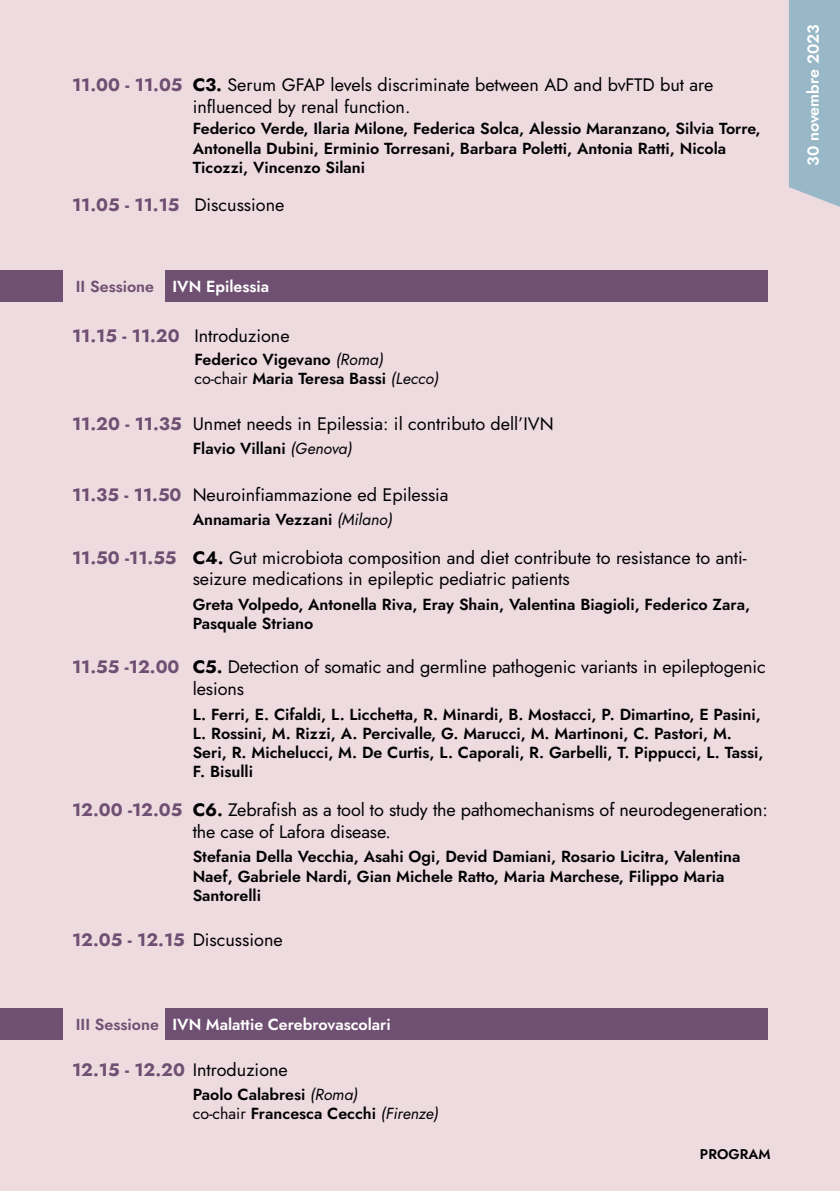
<style>
.page{position:relative;width:840px;height:1191px;background:#fff}
.page>*{position:absolute;margin:0;border:0;box-sizing:border-box;transform-origin:0 0}
.t1{font:18px/21.6px "Jost";color:#020203}
.t2{font:700 18px "Jost";color:#705072}
.t3{font:600 16px/19.2px "Jost";color:#020203}
.t4{font:600 16px "Jost";color:#fff}
.t5{font:600 16px "Jost";color:#705072}
.t6{font:600 14px "Jost";color:#020203}
.s1{font-weight:700}
.s2{color:#705072}
.s3{font-weight:400;font-style:italic}
.s4{font-weight:400}
.s5{font-weight:400;color:#020203}
.s6{font-weight:700;color:#705072}
</style>
<div class="page">
<div style="left:0;top:0;width:839px;height:1191px;background:#eedbe0"></div>
<div style="left:789px;top:0;width:50px;height:207px;background:#98b8c7"></div>
<div style="left:0;top:1007px;width:62px;height:32px;background:#705072"></div>
<div style="left:166px;top:1007px;width:601px;height:32px;background:#705072"></div>
<div style="left:166px;top:270px;width:601px;height:32px;background:#705072"></div>
<div style="left:0;top:270px;width:62px;height:32px;background:#705072"></div>
<p class="t2" style="left:72px;top:73px;width:112px">11.00 - 11.05</p>
<p class="t2" style="left:72px;top:193px;width:109px">11.05 - 11.15</p>
<p class="t1" style="left:192px;top:74px;width:522px"><span class="s1">C3.</span> Serum GFAP levels discriminate between AD and bvFTD but are influenced by renal function.</p>
<p class="t3" style="left:192px;top:119px;width:569px">Federico Verde, Ilaria Milone, Federica Solca, Alessio Maranzano, Silvia Torre,<br>Antonella Dubini, Erminio Torresani, Barbara Poletti, Antonia Ratti, Nicola<br>Ticozzi, Vincenzo Silani</p>
<p class="t1" style="left:194px;top:194px;width:91px">Discussione</p>
<p class="t4" style="left:76px;top:275px;width:195px"><span class="s2">II Sessione</span> IVN Epilessia</p>
<p class="t2" style="left:72px;top:323px;width:109px">11.15 - 11.20</p>
<p class="t2" style="left:72px;top:412px;width:111px">11.20 - 11.35</p>
<p class="t1" style="left:194px;top:325px;width:97px">Introduzione</p>
<p class="t3" style="left:194px;top:350px;width:246px">Federico Vigevano <span class="s3">(Roma) </span><span class="s4">co-chair</span> Maria Teresa Bassi <span class="s3">(Lecco)</span></p>
<p class="t1" style="left:192px;top:413px;width:362px">Unmet needs in Epilessia: il contributo dell’IVN</p>
<p class="t3" style="left:192px;top:439px;width:161px">Flavio Villani <span class="s3">(Genova)</span></p>
<p class="t2" style="left:72px;top:483px;width:111px">11.35 - 11.50</p>
<p class="t1" style="left:192px;top:484px;width:257px">Neuroinfiammazione ed Epilessia</p>
<p class="t3" style="left:192px;top:510px;width:201px">Annamaria Vezzani <span class="s3">(Milano)</span></p>
<p class="t2" style="left:72px;top:545px;width:106px">11.50 -11.55</p>
<p class="t1" style="left:192px;top:547px;width:555px"><span class="s1">C4.</span> Gut microbiota composition and diet contribute to resistance to anti&shy;seizure medications in epileptic pediatric patients</p>
<p class="t3" style="left:192px;top:595px;width:558px">Greta Volpedo, Antonella Riva, Eray Shain, Valentina Biagioli, Federico Zara,<br>Pasquale Striano</p>
<p class="t2" style="left:72px;top:654px;width:109px">11.55 -12.00</p>
<p class="t1" style="left:192px;top:656px;width:574px"><span class="s1">C5.</span> Detection of somatic and germline pathogenic variants in epileptogenic lesions</p>
<p class="t3" style="left:192px;top:704px;width:572px">L. Ferri, E. Cifaldi, L. Licchetta, R. Minardi, B. Mostacci, P. Dimartino, E Pasini, L. Rossini, M. Rizzi, A. Percivalle, G. Marucci, M. Martinoni, C. Pastori, M.<br>Seri, R. Michelucci, M. De Curtis, L. Caporali, R. Garbelli, T. Pippucci, L. Tassi, F. Bisulli</p>
<p class="t2" style="left:72px;top:797px;width:112px">12.00 -12.05</p>
<p class="t1" style="left:192px;top:799px;width:576px"><span class="s1">C6.</span> Zebrafish as a tool to study the pathomechanisms of neurodegeneration: the case of Lafora disease.</p>
<p class="t3" style="left:192px;top:847px;width:549px">Stefania Della Vecchia, Asahi Ogi, Devid Damiani, Rosario Licitra, Valentina<br>Naef, Gabriele Nardi, Gian Michele Ratto, Maria Marchese, Filippo Maria<br>Santorelli</p>
<p class="t2" style="left:72px;top:928px;width:212px">12.05 - 12.15 <span class="s5">Discussione</span></p>
<p class="t5" style="left:76px;top:1013px;width:84px">III Sessione</p>
<p class="t4" style="left:172px;top:1013px;width:220px">IVN Malattie Cerebrovascolari</p>
<p class="t1" style="left:72px;top:1059px;width:217px"><span class="s6">12.15 - 12.20</span> Introduzione</p>
<p class="t3" style="left:192px;top:1084px;width:247px">Paolo Calabresi <span class="s3">(Roma)<br></span><span class="s4">co-chair</span> Francesca Cecchi <span class="s3">(Firenze)</span></p>
<p class="t6" style="left:699px;top:1145px;width:72px">PROGRAM</p>
<p class="t4" style="left:801px;top:166px;width:143px;rotate:-90deg">30 novembre 2023</p>
</div>
